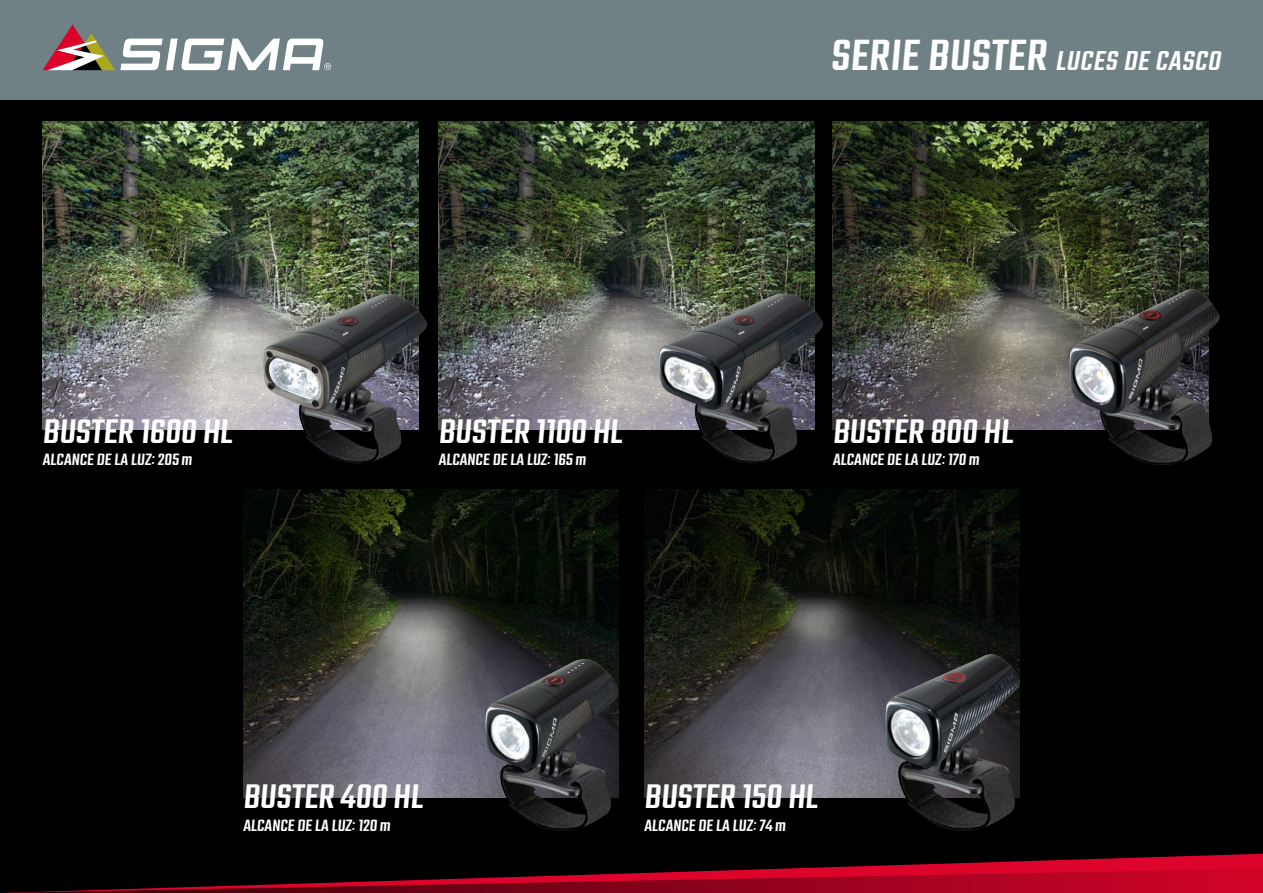
<style>
.page{position:relative;width:1263px;height:893px;background:#000}
.page>*{position:absolute;margin:0;border:0;box-sizing:border-box;transform-origin:0 0}
.t1{font:500 37.5px "Teko";color:#fff}
.t2{font:italic 500 30px "Teko";color:#fff}
.t3{font:500 18px "Teko";color:#fff}
.s1{font-style:normal;font-size:48px}
</style>
<div class="page">
<div style="left:0;top:0;width:1263px;height:99px;background:#708186"></div>
<svg style="left:43px;top:24px;width:288px;height:46px"></svg>
<svg style="left:1128px;top:854px;width:135px;height:4px"></svg>
<svg style="left:2px;top:858px;width:1261px;height:35px"></svg>
<img style="left:243px;top:489px;width:376px;height:308px">
<img style="left:644px;top:489px;width:376px;height:308px">
<img style="left:833px;top:122px;width:375px;height:308px">
<img style="left:1069px;top:289px;width:151px;height:176px">
<img style="left:438px;top:122px;width:376px;height:308px">
<img style="left:659px;top:293px;width:164px;height:170px">
<img style="left:43px;top:122px;width:375px;height:308px">
<img style="left:884px;top:654px;width:136px;height:177px">
<img style="left:485px;top:659px;width:134px;height:172px">
<img style="left:263px;top:294px;width:165px;height:170px">
<p class="t2" style="left:830px;top:44px;width:398px"><span class="s1">SERIE BUSTER</span> LUCES DE CASCO</p>
<p class="t1" style="left:43px;top:409px;width:195px">BUSTER 1600 HL</p>
<p class="t3" style="left:43px;top:449px;width:153px">ALCANCE DE LA LUZः205m</p>
<p class="t1" style="left:438px;top:409px;width:190px">BUSTER 1100 HL</p>
<p class="t3" style="left:438px;top:449px;width:151px">ALCANCE DE LA LUZः165m</p>
<p class="t1" style="left:833px;top:409px;width:186px">BUSTER 800 HL</p>
<p class="t3" style="left:833px;top:449px;width:150px">ALCANCE DE LA LUZः170m</p>
<p class="t1" style="left:243px;top:775px;width:185px">BUSTER 400 HL</p>
<p class="t1" style="left:644px;top:775px;width:179px">BUSTER 150 HL</p>
<p class="t3" style="left:243px;top:815px;width:151px">ALCANCE DE LA LUZः120m</p>
<p class="t3" style="left:644px;top:815px;width:145px">ALCANCE DE LA LUZः74m</p>
</div>
